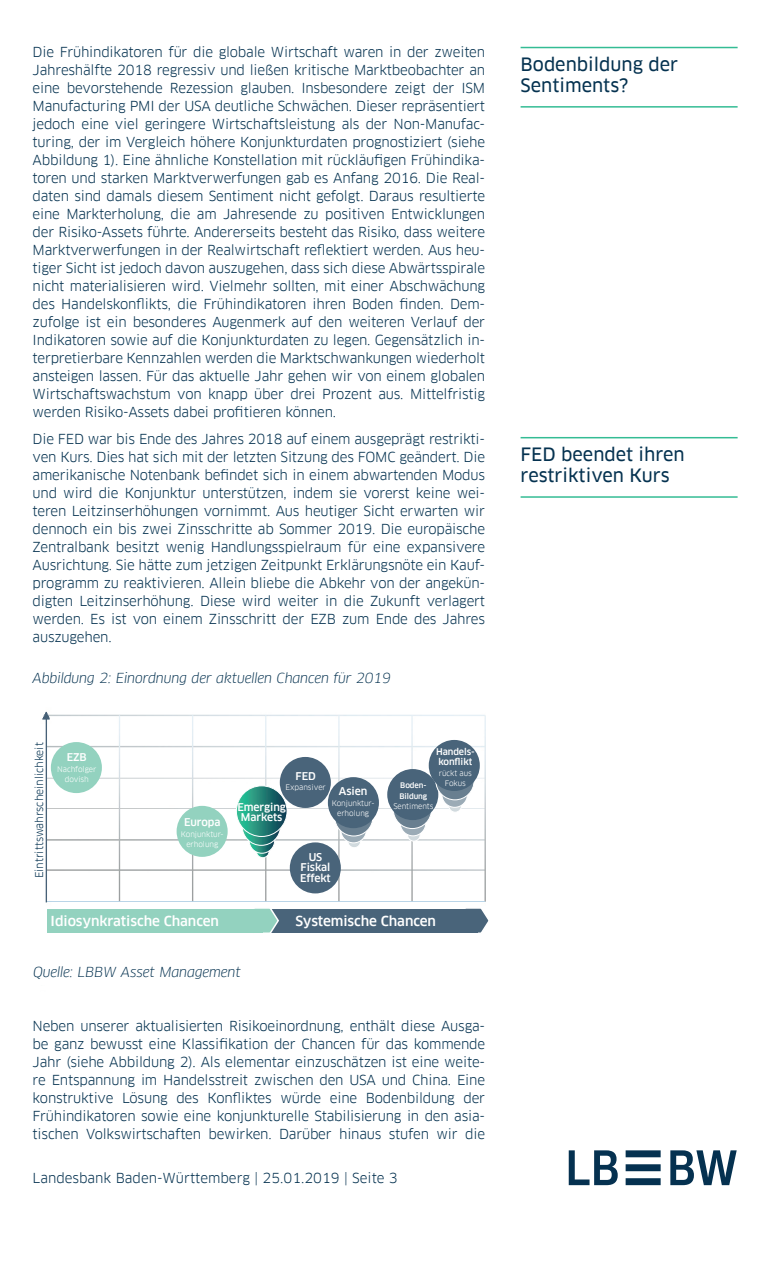
<style>
.page{position:relative;width:766px;height:1263px;background:#fff}
.page>*{position:absolute;margin:0;border:0;box-sizing:border-box;transform-origin:0 0}
.t1{font:18px/20.7px "Clanfor LBBW News";color:#053250}
.t2{font:13.5px/18px "Clanfor LBBW";letter-spacing:-.015em;color:#053250;text-align:justify}
.t3{font:italic 13.5px "Clanfor LBBW";letter-spacing:-.015em;color:#053250}
.t4{font:500 13.5px "Clanfor LBBW";letter-spacing:-.005em;color:#fff}
.t5{font:500 10.5px/10.5px "Clanfor LBBW";letter-spacing:-.01em;color:#fff;text-align:center}
.t6{font:10.5px "Clanfor LBBW";letter-spacing:-.005em;color:#053250}
.t7{font:500 9px/10.5px "Clanfor LBBW";letter-spacing:-.01em;color:#fff}
.t8{font:7.5px/10.5px "Clanfor LBBW";letter-spacing:-.01em;color:#fff;text-align:center}
.t9{font:500 7.5px "Clanfor LBBW";letter-spacing:-.01em;color:#fff}
</style>
<div class="page">
<img style="left:42px;top:711px;width:444px;height:192px">
<svg style="left:256px;top:852px;width:13px;height:6px"></svg>
<div style="left:256px;top:845px;width:13px;height:13px;border:1px solid #fff;border-radius:50%"></div>
<svg style="left:249px;top:828px;width:25px;height:25px"></svg>
<div style="left:249px;top:827px;width:26px;height:26px;border:1px solid #fff;border-radius:50%"></div>
<svg style="left:242px;top:807px;width:38px;height:38px"></svg>
<div style="left:242px;top:807px;width:39px;height:39px;border:1px solid #fff;border-radius:50%"></div>
<svg style="left:236px;top:786px;width:51px;height:50px;background:#268679"></svg>
<div style="left:236px;top:786px;width:51px;height:51px;border:1px solid #fff;border-radius:50%"></div>
<svg style="left:465px;top:908px;width:24px;height:25px"></svg>
<div style="left:269px;top:909px;width:208px;height:24px;background:#49647a"></div>
<svg style="left:254px;top:908px;width:25px;height:25px"></svg>
<div style="left:47px;top:909px;width:215px;height:24px;background:#93d2bf"></div>
<div style="left:51px;top:742px;width:51px;height:51px;background:#93d2bf;border-radius:50%"></div>
<div style="left:176px;top:806px;width:51px;height:51px;background:#93d2bf;border-radius:50%"></div>
<svg style="left:348px;top:835px;width:12px;height:13px"></svg>
<div style="left:347px;top:835px;width:14px;height:13px;border:1px solid #fff;border-radius:50%"></div>
<svg style="left:341px;top:817px;width:25px;height:26px"></svg>
<div style="left:340px;top:817px;width:26px;height:26px;border:1px solid #fff;border-radius:50%"></div>
<svg style="left:334px;top:798px;width:39px;height:38px"></svg>
<div style="left:334px;top:797px;width:39px;height:39px;border:1px solid #fff;border-radius:50%"></div>
<div style="left:328px;top:777px;width:51px;height:51px;background:#49647a;border-radius:50%"></div>
<div style="left:290px;top:842px;width:51px;height:51px;background:#49647a;border-radius:50%"></div>
<div style="left:407px;top:828px;width:13px;height:13px;background:#d1dade;border-radius:50%"></div>
<div style="left:407px;top:828px;width:13px;height:13px;border:1px solid #fff;border-radius:50%"></div>
<svg style="left:400px;top:810px;width:25px;height:26px"></svg>
<div style="left:400px;top:810px;width:26px;height:26px;border:1px solid #fff;border-radius:50%"></div>
<div style="left:393px;top:790px;width:38px;height:38px;background:#697f90;border-radius:50%"></div>
<div style="left:393px;top:790px;width:39px;height:39px;border:1px solid #fff;border-radius:50%"></div>
<div style="left:388px;top:770px;width:49px;height:49px;background:#49647a;border-radius:50%"></div>
<div style="left:387px;top:769px;width:51px;height:51px;border:2px solid #49647a;border-radius:50%"></div>
<div style="left:280px;top:757px;width:51px;height:51px;background:#49647a;border-radius:50%"></div>
<svg style="left:448px;top:799px;width:13px;height:13px"></svg>
<div style="left:448px;top:799px;width:13px;height:13px;border:1px solid #fff;border-radius:50%"></div>
<svg style="left:442px;top:782px;width:25px;height:25px"></svg>
<div style="left:441px;top:782px;width:26px;height:25px;border:1px solid #fff;border-radius:50%"></div>
<svg style="left:435px;top:761px;width:39px;height:39px"></svg>
<div style="left:435px;top:761px;width:39px;height:39px;border:1px solid #fff;border-radius:50%"></div>
<div style="left:428px;top:740px;width:51px;height:51px;background:#49647a;border-radius:50%"></div>
<hr style="left:520px;top:437px;width:217px;height:1px;background:#34bc94">
<hr style="left:520px;top:496px;width:217px;height:2px;background:#34bc94">
<hr style="left:520px;top:47px;width:217px;height:1px;background:#34bc94">
<hr style="left:520px;top:106px;width:217px;height:2px;background:#34bc94">
<svg style="left:568px;top:1150px;width:168px;height:35px"></svg>
<p class="t2" style="left:33px;top:43px;width:454px">Die Frühindikatoren für die globale Wirtschaft waren in der zweiten Jahreshälfte 2018 regressiv und ließen kritische Marktbeobachter an eine bevorstehende Rezession glauben. Insbesondere zeigt der ISM Manufacturing PMI der USA deutliche Schwächen. Dieser repräsentiert jedoch eine viel geringere Wirtschaftsleistung als der Non-Manufac&shy;turing, der im Vergleich höhere Konjunkturdaten prognostiziert (siehe Abbildung 1). Eine ähnliche Konstellation mit rückläufigen Frühindika&shy;toren und starken Marktverwerfungen gab es Anfang 2016. Die Real&shy;daten sind damals diesem Sentiment nicht gefolgt. Daraus resultierte eine Markterholung, die am Jahresende zu positiven Entwicklungen der Risiko-Assets führte. Andererseits besteht das Risiko, dass weitere Marktverwerfungen in der Realwirtschaft reflektiert werden. Aus heu&shy;tiger Sicht ist jedoch davon auszugehen, dass sich diese Abwärtsspirale nicht materialisieren wird. Vielmehr sollten, mit einer Abschwächung des Handelskonflikts, die Frühindikatoren ihren Boden finden. Dem&shy;zufolge ist ein besonderes Augenmerk auf den weiteren Verlauf der Indikatoren sowie auf die Konjunkturdaten zu legen. Gegensätzlich in&shy;terpretierbare Kennzahlen werden die Marktschwankungen wiederholt ansteigen lassen. Für das aktuelle Jahr gehen wir von einem globalen Wirtschaftswachstum von knapp über drei Prozent aus. Mittelfristig werden Risiko-Assets dabei profitieren können.</p>
<h1 class="t1" style="left:520px;top:54px;width:159px">Bodenbildung der<br>Sentiments?</h1>
<p class="t2" style="left:33px;top:430px;width:454px">Die FED war bis Ende des Jahres 2018 auf einem ausgeprägt restrikti&shy;ven Kurs. Dies hat sich mit der letzten Sitzung des FOMC geändert. Die amerikanische Notenbank befindet sich in einem abwartenden Modus und wird die Konjunktur unterstützen, indem sie vorerst keine wei&shy;teren Leitzinserhöhungen vornimmt. Aus heutiger Sicht erwarten wir dennoch ein bis zwei Zinsschritte ab Sommer 2019. Die europäische Zentralbank besitzt wenig Handlungsspielraum für eine expansivere Ausrichtung. Sie hätte zum jetzigen Zeitpunkt Erklärungsnöte ein Kauf&shy;programm zu reaktivieren. Allein bliebe die Abkehr von der angekün&shy;digten Leitzinserhöhung. Diese wird weiter in die Zukunft verlagert werden. Es ist von einem Zinsschritt der EZB zum Ende des Jahres auszugehen.</p>
<p class="t3" style="left:33px;top:669px;width:359px">Abbildung 2: Einordnung der aktuellen Chancen für 2019</p>
<p class="t6" style="left:33px;top:878px;width:137px;rotate:-90deg">Eintrittswahrscheinlichkeit</p>
<p class="t5" style="left:67px;top:752px;width:22px">EZB</p>
<p class="t8" style="left:57px;top:764px;width:41px">Nachfolger dovish</p>
<p class="t5" style="left:295px;top:771px;width:22px">FED</p>
<p class="t8" style="left:285px;top:782px;width:42px">Expansiver</p>
<p class="t5" style="left:184px;top:817px;width:38px">Europa</p>
<p class="t8" style="left:181px;top:828px;width:44px">Konjunktur&shy;erholung</p>
<p class="t5" style="left:339px;top:786px;width:30px">Asien</p>
<p class="t8" style="left:331px;top:798px;width:44px">Konjunktur&shy;erholung</p>
<p class="t5" style="left:237px;top:802px;width:50px">Emerging<br>Markets</p>
<p class="t5" style="left:300px;top:852px;width:32px">US<br>Fiskal<br>Effekt</p>
<p class="t7" style="left:436px;top:746px;width:40px">Handels&shy;konflikt</p>
<p class="t8" style="left:438px;top:768px;width:35px">rückt aus</p>
<p class="t9" style="left:400px;top:781px;width:28px">Boden-</p>
<p class="t8" style="left:444px;top:778px;width:23px">Fokus</p>
<p class="t9" style="left:399px;top:791px;width:29px">Bildung</p>
<p class="t8" style="left:393px;top:801px;width:42px">Sentiments</p>
<p class="t4" style="left:51px;top:913px;width:170px">Idiosynkratische Chancen</p>
<p class="t4" style="left:295px;top:913px;width:142px">Systemische Chancen</p>
<p class="t3" style="left:33px;top:964px;width:209px">Quelle: LBBW Asset Management</p>
<p class="t2" style="left:33px;top:1017px;width:454px">Neben unserer aktualisierten Risikoeinordnung, enthält diese Ausga&shy;be ganz bewusst eine Klassifikation der Chancen für das kommende Jahr (siehe Abbildung 2). Als elementar einzuschätzen ist eine weite&shy;re Entspannung im Handelsstreit zwischen den USA und China. Eine konstruktive Lösung des Konfliktes würde eine Bodenbildung der Frühindikatoren sowie eine konjunkturelle Stabilisierung in den asia&shy;tischen Volkswirtschaften bewirken. Darüber hinaus stufen wir die</p>
<p class="t2" style="left:33px;top:1169px;width:366px">Landesbank Baden-Württemberg | 25.01.2019 | Seite 3</p>
<h1 class="t1" style="left:520px;top:444px;width:166px">FED beendet ihren restriktiven Kurs</h1>
</div>
